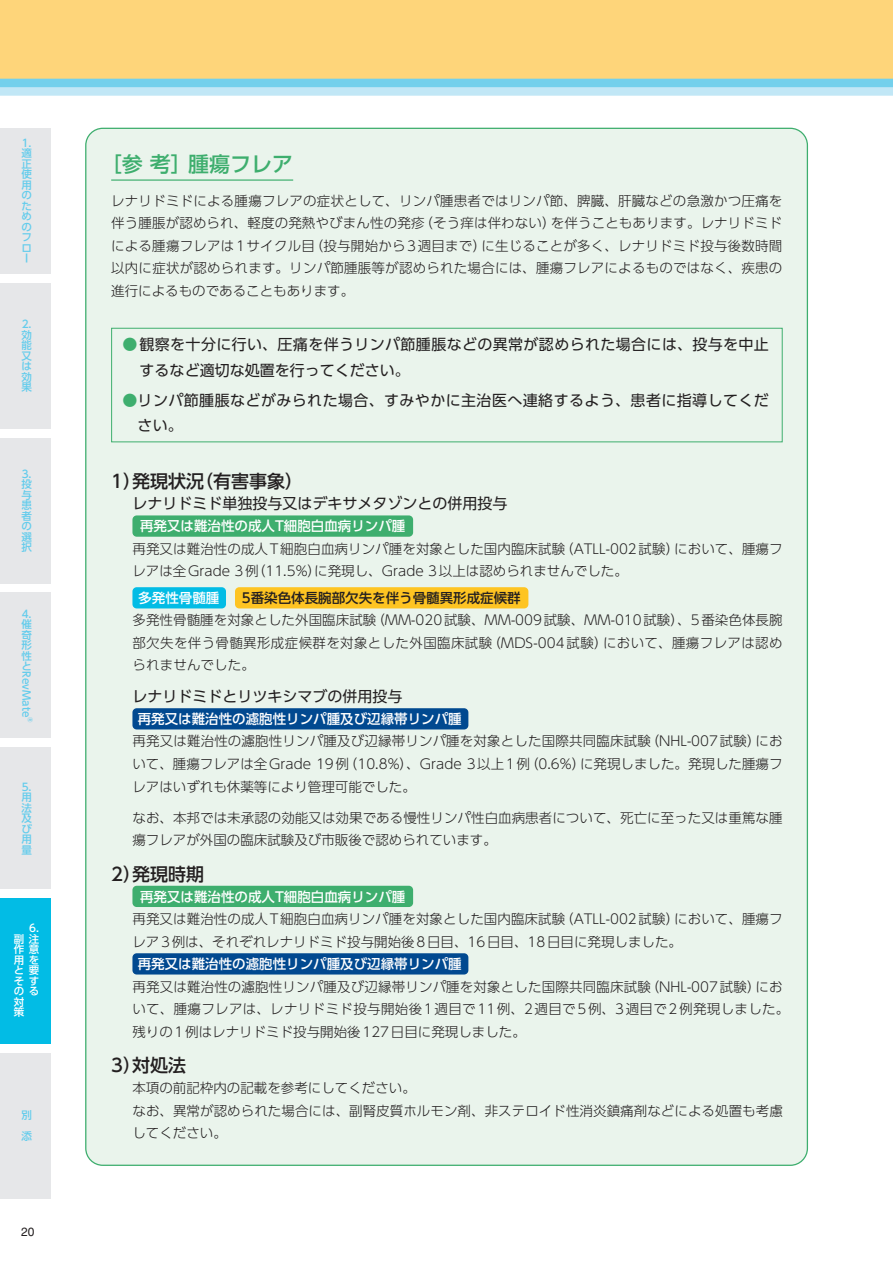
<style>
.page{position:relative;width:893px;height:1263px;background:#fff}
.page>*{position:absolute;margin:0;border:0;box-sizing:border-box;transform-origin:0 0}
.小見出し_A{font:500 21px "UD Shin Go Pr 6 N";color:#3eae6e}
.t1{font:500 18px "UD Shin Go Pr 6 N";color:#231f20}
.t2{font:15px/25.5px "UD Shin Go Pr 6 N";letter-spacing:.025em;color:#231f20}
.t3{font:15px "UD Shin Go Pr 6 N";color:#231f20}
.t4{font:300 13.5px/22.5px "UD Shin Go Pr 6 N";letter-spacing:.005em;color:#231f20}
.小見出し_A-2{font:500 13.5px "UD Shin Go Pr 6 N";color:#fff}
.小見出し_A-3{font:500 13.5px "UD Shin Go Pr 6 N";color:#231f20}
.t5{font:12px "Helvetica LT Std";color:#231f20}
.t6{font:500 10.5px/10.5px "UD Shin Go Pr 6 N";color:#63ccec;text-align:justify}
.t7{font:500 10.5px/10.5px "UD Shin Go Pr 6 N";color:#fff;text-align:justify}
.t8{font:500 6.15px "UD Shin Go Pr 6 N";color:#63ccec}
.s1{color:#3eae6e}
</style>
<div class="page">
<div style="left:0;top:128px;width:51px;height:145px;background:#e6e7e9"></div>
<div style="left:0;top:283px;width:51px;height:145px;background:#e6e7e9"></div>
<div style="left:0;top:437px;width:51px;height:146px;background:#e6e7e9"></div>
<div style="left:0;top:592px;width:51px;height:146px;background:#e6e7e9"></div>
<div style="left:0;top:747px;width:51px;height:141px;background:#e6e7e9"></div>
<div style="left:0;top:1052px;width:51px;height:146px;background:#e6e7e9"></div>
<div style="left:0;top:897px;width:51px;height:146px;background:#02bce5"></div>
<svg style="left:0;top:87px;width:893px;height:9px;background:#c1e7f6"></svg>
<div style="left:0;top:79px;width:893px;height:8px;background:#73d0ec"></div>
<div style="left:0;top:0;width:893px;height:79px;background:#fed57a"></div>
<div style="left:86px;top:128px;width:721px;height:1037px;background:#eaf4ec;border-radius:17px"></div>
<div style="left:111px;top:328px;width:672px;height:114px;border:1px solid #3eae6e"></div>
<div style="left:132px;top:515px;width:281px;height:22px;background:#3eae6e;border-radius:4px"></div>
<div style="left:132px;top:587px;width:94px;height:21px;background:#02bce5;border-radius:4px"></div>
<div style="left:235px;top:587px;width:293px;height:21px;background:#fec422;border-radius:4px"></div>
<div style="left:132px;top:708px;width:336px;height:21px;background:#014990;border-radius:4px"></div>
<div style="left:132px;top:886px;width:281px;height:21px;background:#3eae6e;border-radius:4px"></div>
<div style="left:132px;top:953px;width:336px;height:21px;background:#014990;border-radius:4px"></div>
<hr style="left:111px;top:179px;width:182px;height:2px;background:#3eae6e">
<p class="t6" style="left:21px;top:137px;width:12px">1.適正使用のためのフロー</p>
<p class="t6" style="left:21px;top:318px;width:12px">2.効能又は効果</p>
<p class="t6" style="left:21px;top:468px;width:12px">3.投与患者の選択</p>
<p class="t6" style="left:21px;top:608px;width:12px">4.催奇形性と</p>
<p class="t6" style="left:32px;top:671px;width:47px;rotate:90deg">RevMate</p>
<p class="t8" style="left:35px;top:717px;width:7px;rotate:90deg">®</p>
<p class="t6" style="left:21px;top:781px;width:12px">5.用法及び用量</p>
<p class="t7" style="left:14px;top:933px;width:12px">副作用とその対策</p>
<p class="t7" style="left:29px;top:923px;width:12px">6.注意を要する</p>
<p class="t6" style="left:21px;top:1104px;width:12px;line-height:21px">別添</p>
<p class="t5" style="left:21px;top:1225px;width:15px">20</p>
<p class="小見出し_A" style="left:101px;top:147px;width:194px">［参 考］腫瘍フレア</p>
<p class="t4" style="left:111px;top:189px;width:673px;text-align:justify">レナリドミドによる腫瘍フレアの症状として、リンパ腫患者ではリンパ節、脾臓、肝臓などの急激かつ圧痛を伴う腫脹が認められ、軽度の発熱やびまん性の発疹（そう痒は伴わない）を伴うこともあります。レナリドミドによる腫瘍フレアは1サイクル目（投与開始から3週目まで）に生じることが多く、レナリドミド投与後数時間以内に症状が認められます。リンパ節腫脹等が認められた場合には、腫瘍フレアによるものではなく、疾患の進行によるものであることもあります。</p>
<p class="t2" style="left:139px;top:331px;width:631px;text-indent:-17px"><span class="s1">●</span>観察を十分に行い、圧痛を伴うリンパ節腫脹などの異常が認められた場合には、投与を中止するなど適切な処置を行ってください。</p>
<p class="t2" style="left:138px;top:387px;width:633px;text-indent:-15px"><span class="s1">●</span>リンパ節腫脹などがみられた場合、すみやかに主治医へ連絡するよう、患者に指導してください。</p>
<p class="t1" style="left:111px;top:466px;width:193px">1）発現状況（有害事象）</p>
<p class="t3" style="left:132px;top:491px;width:376px">レナリドミド単独投与又はデキサメタゾンとの併用投与</p>
<p class="小見出し_A-2" style="left:140px;top:515px;width:267px">再発又は難治性の成人T細胞白血病リンパ腫</p>
<p class="t4" style="left:132px;top:537px;width:652px">再発又は難治性の成人T細胞白血病リンパ腫を対象とした国内臨床試験（ATLL-002試験）において、腫瘍フレアは全Grade 3例（11.5%）に発現し、Grade 3以上は認められませんでした。</p>
<p class="小見出し_A-2" style="left:138px;top:587px;width:82px">多発性骨髄腫</p>
<p class="小見出し_A-3" style="left:242px;top:587px;width:280px">5番染色体長腕部欠失を伴う骨髄異形成症候群</p>
<p class="t4" style="left:132px;top:609px;width:652px;text-align:justify">多発性骨髄腫を対象とした外国臨床試験（MM-020試験、MM-009試験、MM-010試験）、5番染色体長腕部欠失を伴う骨髄異形成症候群を対象とした外国臨床試験（MDS-004試験）において、腫瘍フレアは認められませんでした。</p>
<p class="t3" style="left:132px;top:684px;width:271px">レナリドミドとリツキシマブの併用投与</p>
<p class="小見出し_A-2" style="left:138px;top:708px;width:325px">再発又は難治性の濾胞性リンパ腫及び辺縁帯リンパ腫</p>
<p class="t4" style="left:132px;top:730px;width:652px;text-align:justify">再発又は難治性の濾胞性リンパ腫及び辺縁帯リンパ腫を対象とした国際共同臨床試験（NHL-007試験）において、腫瘍フレアは全Grade 19例（10.8%）、Grade 3以上1例（0.6%）に発現しました。発現した腫瘍フレアはいずれも休薬等により管理可能でした。</p>
<p class="t4" style="left:132px;top:806px;width:652px">なお、本邦では未承認の効能又は効果である慢性リンパ性白血病患者について、死亡に至った又は重篤な腫瘍フレアが外国の臨床試験及び市販後で認められています。</p>
<p class="t1" style="left:111px;top:859px;width:94px">2）発現時期</p>
<p class="小見出し_A-2" style="left:140px;top:885px;width:267px">再発又は難治性の成人T細胞白血病リンパ腫</p>
<p class="t4" style="left:132px;top:907px;width:652px">再発又は難治性の成人T細胞白血病リンパ腫を対象とした国内臨床試験（ATLL-002試験）において、腫瘍フレア3例は、それぞれレナリドミド投与開始後8日目、16日目、18日目に発現しました。</p>
<p class="小見出し_A-2" style="left:138px;top:953px;width:325px">再発又は難治性の濾胞性リンパ腫及び辺縁帯リンパ腫</p>
<p class="t4" style="left:132px;top:975px;width:658px">再発又は難治性の濾胞性リンパ腫及び辺縁帯リンパ腫を対象とした国際共同臨床試験（NHL-007試験）において、腫瘍フレアは、レナリドミド投与開始後1週目で11例、2週目で5例、3週目で2例発現しました。残りの1例はレナリドミド投与開始後127日目に発現しました。</p>
<p class="t1" style="left:111px;top:1051px;width:76px">3）対処法</p>
<p class="t4" style="left:132px;top:1076px;width:285px">本項の前記枠内の記載を参考にしてください。</p>
<p class="t4" style="left:132px;top:1099px;width:652px">なお、異常が認められた場合には、副腎皮質ホルモン剤、非ステロイド性消炎鎮痛剤などによる処置も考慮してください。</p>
</div>
